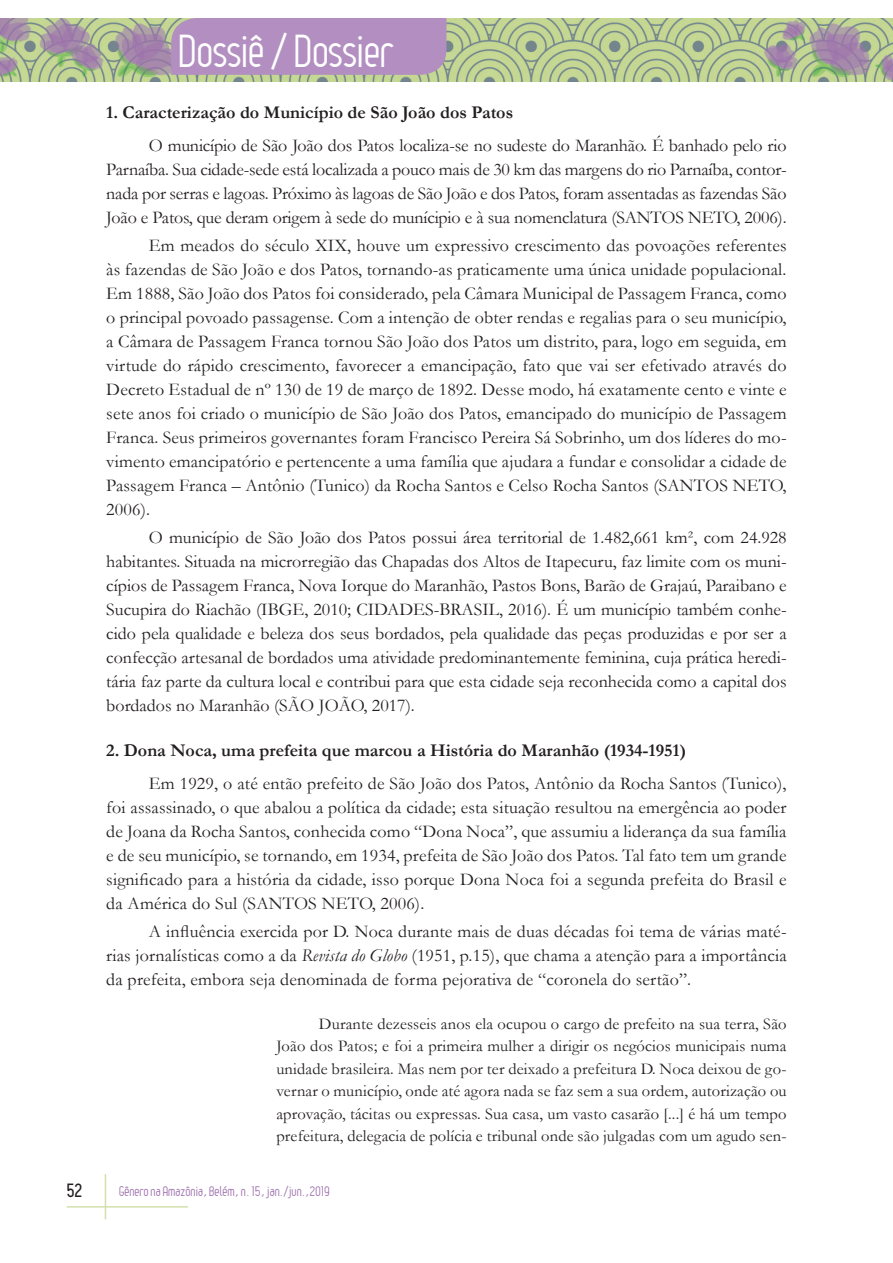
<style>
.page{position:relative;width:893px;height:1263px;background:#fff}
.page>*{position:absolute;margin:0;border:0;box-sizing:border-box;transform-origin:0 0}
.t1{font:45px "Leger";letter-spacing:-.01em;color:#fff}
.Texto{font:18px/24px "Garamond";letter-spacing:.01em;color:#231f20;text-align:justify}
.Titulo_2{font:700 18px "Garamond";color:#231f20}
.t2{font:700 18px "Leger";color:#231f20}
.Citação{font:16.5px/22.5px "Garamond";letter-spacing:.01em;color:#231f20;text-align:justify}
.t3{font:13.5px "Leger";color:#9f73af}
.s1{font-style:italic}
</style>
<div class="page">
<hr style="left:105px;top:1174px;width:1px;height:45px;background:#d2e0ac">
<hr style="left:67px;top:1206px;width:121px;height:1px;background:#d2e0ac">
<img style="left:0;top:18px;width:893px;height:64px">
<div style="left:171px;top:18px;width:275px;height:57px;background:#b28fc0"></div>
<h1 class="t1" style="left:179px;top:26px;width:216px">Dossiê / Dossier</h1>
<p class="Titulo_2" style="left:106px;top:100px;width:408px">1. Caracterização do Município de São João dos Patos</p>
<p class="Texto" style="left:106px;top:132px;width:682px;text-indent:43px">O município de São João dos Patos localiza-se no sudeste do Maranhão. É banhado pelo rio Parnaíba. Sua cidade-sede está localizada a pouco mais de 30 km das margens do rio Parnaíba, contor&shy;nada por serras e lagoas. Próximo às lagoas de São João e dos Patos, foram assentadas as fazendas São João e Patos, que deram origem à sede do munícipio e à sua nomenclatura (SANTOS NETO, 2006).</p>
<p class="Texto" style="left:106px;top:233px;width:682px;text-indent:43px">Em meados do século XIX, houve um expressivo crescimento das povoações referentes às fazendas de São João e dos Patos, tornando-as praticamente uma única unidade populacional.<br>Em 1888, São João dos Patos foi considerado, pela Câmara Municipal de Passagem Franca, como o principal povoado passagense. Com a intenção de obter rendas e regalias para o seu município, a Câmara de Passagem Franca tornou São João dos Patos um distrito, para, logo em seguida, em virtude do rápido crescimento, favorecer a emancipação, fato que vai ser efetivado através do Decreto Estadual de nº 130 de 19 de março de 1892. Desse modo, há exatamente cento e vinte e sete anos foi criado o município de São João dos Patos, emancipado do município de Passagem Franca. Seus primeiros governantes foram Francisco Pereira Sá Sobrinho, um dos líderes do mo&shy;vimento emancipatório e pertencente a uma família que ajudara a fundar e consolidar a cidade de Passagem Franca – Antônio (Tunico) da Rocha Santos e Celso Rocha Santos (SANTOS NETO, 2006).</p>
<p class="Texto" style="left:106px;top:525px;width:682px;text-indent:43px">O município de São João dos Patos possui área territorial de 1.482,661 km², com 24.928 habitantes. Situada na microrregião das Chapadas dos Altos de Itapecuru, faz limite com os muni&shy;cípios de Passagem Franca, Nova Iorque do Maranhão, Pastos Bons, Barão de Grajaú, Paraibano e Sucupira do Riachão (IBGE, 2010; CIDADES-BRASIL, 2016). É um município também conhe&shy;cido pela qualidade e beleza dos seus bordados, pela qualidade das peças produzidas e por ser a confecção artesanal de bordados uma atividade predominantemente feminina, cuja prática heredi&shy;tária faz parte da cultura local e contribui para que esta cidade seja reconhecida como a capital dos bordados no Maranhão (SÃO JOÃO, 2017).</p>
<p class="Titulo_2" style="left:106px;top:738px;width:581px">2. Dona Noca, uma prefeita que marcou a História do Maranhão (1934-1951)</p>
<p class="Texto" style="left:106px;top:770px;width:682px;text-indent:43px">Em 1929, o até então prefeito de São João dos Patos, Antônio da Rocha Santos (Tunico), foi assassinado, o que abalou a política da cidade; esta situação resultou na emergência ao poder de Joana da Rocha Santos, conhecida como “Dona Noca”, que assumiu a liderança da sua família e de seu município, se tornando, em 1934, prefeita de São João dos Patos. Tal fato tem um grande significado para a história da cidade, isso porque Dona Noca foi a segunda prefeita do Brasil e da América do Sul (SANTOS NETO, 2006).</p>
<p class="Texto" style="left:106px;top:919px;width:682px;text-indent:43px">A influência exercida por D. Noca durante mais de duas décadas foi tema de várias maté&shy;rias jornalísticas como a da <span class="s1">Revista do Globo</span> (1951, p.15), que chama a atenção para a importância da prefeita, embora seja denominada de forma pejorativa de “coronela do sertão”.</p>
<p class="Citação" style="left:276px;top:1012px;width:512px;text-indent:43px">Durante dezesseis anos ela ocupou o cargo de prefeito na sua terra, São João dos Patos; e foi a primeira mulher a dirigir os negócios municipais numa unidade brasileira. Mas nem por ter deixado a prefeitura D. Noca deixou de go&shy;vernar o município, onde até agora nada se faz sem a sua ordem, autorização ou aprovação, tácitas ou expressas. Sua casa, um vasto casarão [...] é há um tempo prefeitura, delegacia de polícia e tribunal onde são julgadas com um agudo sen-</p>
<p class="t2" style="left:67px;top:1180px;width:17px">52</p>
<p class="t3" style="left:119px;top:1183px;width:212px">Gênero na Amazônia, Belém, n. 15, jan./jun.,2019</p>
</div>
